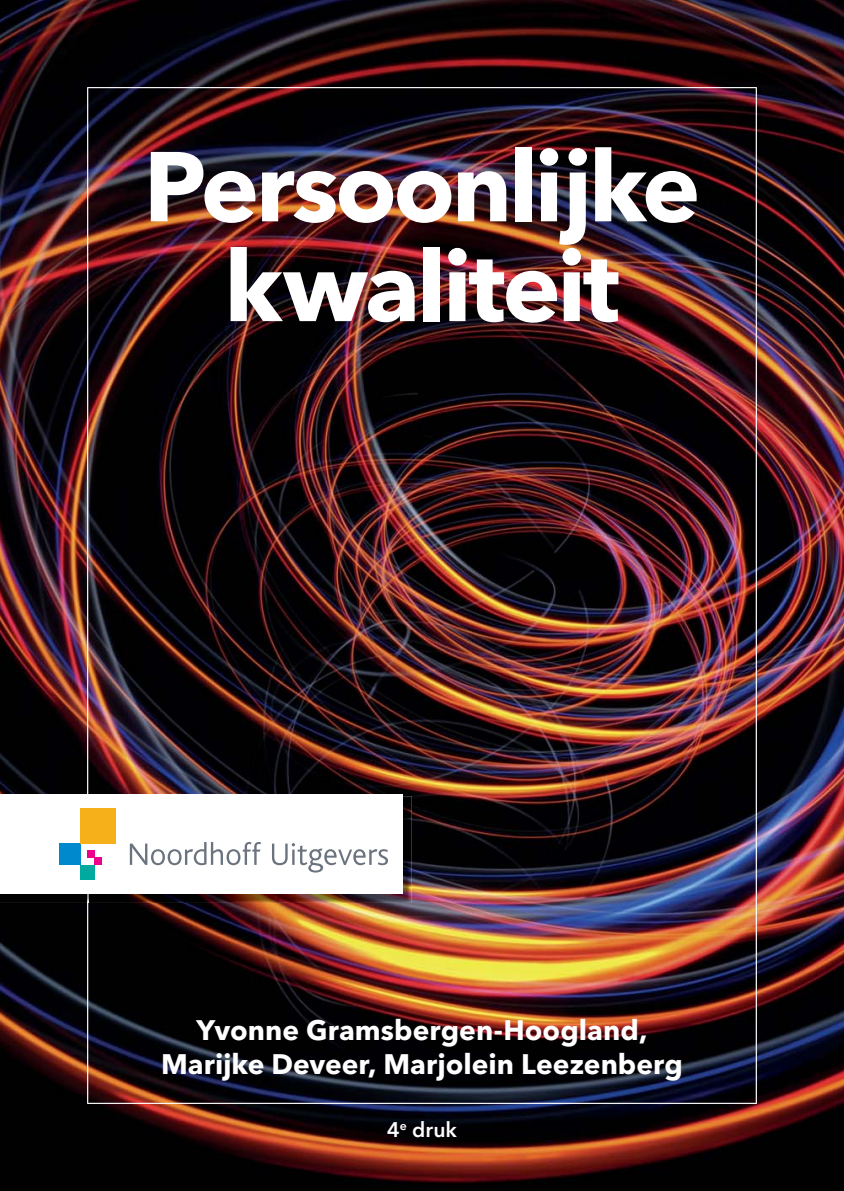
<style>
.page{position:relative;width:844px;height:1191px;background:#fff}
.page>*{position:absolute;margin:0;border:0;box-sizing:border-box;transform-origin:0 0}
.t1{font:700 98px/99.8px "Avenir Next LT Pro";letter-spacing:-.035em;color:#fff;text-align:center}
.t2{font:700 28px/33.6px "Avenir Next LT Pro";color:#fff;text-align:center}
.t3{font:600 21px "Avenir Next LT Pro";color:#fff}
</style>
<div class="page">
<img style="left:0;top:0;width:843px;height:1191px">
<img style="left:87px;top:87px;width:669px;height:1016px">
<img style="left:0;top:796px;width:411px;height:107px">
<div style="left:0;top:794px;width:402px;height:99px;background:#fff"></div>
<div style="left:94px;top:858px;width:7px;height:7px;background:#ec008c"></div>
<div style="left:87px;top:850px;width:7px;height:7px;background:#ec008c"></div>
<div style="left:80px;top:865px;width:14px;height:14px;background:#00aa9e"></div>
<div style="left:59px;top:843px;width:21px;height:22px;background:#008acd"></div>
<div style="left:80px;top:808px;width:36px;height:35px;background:#f6b11a"></div>
<svg style="left:130px;top:842px;width:131px;height:23px"></svg>
<svg style="left:272px;top:843px;width:116px;height:29px"></svg>
<h1 class="t1" style="left:144px;top:145px;width:558px">Persoonlĳke kwaliteit</h1>
<p class="t2" style="left:161px;top:1015px;width:523px">Yvonne Gramsbergen-Hoogland,<br>Marĳke Deveer, Marjolein Leezenberg</p>
<p class="t3" style="left:387px;top:1117px;width:71px">4<sup>e</sup> druk</p>
</div>
